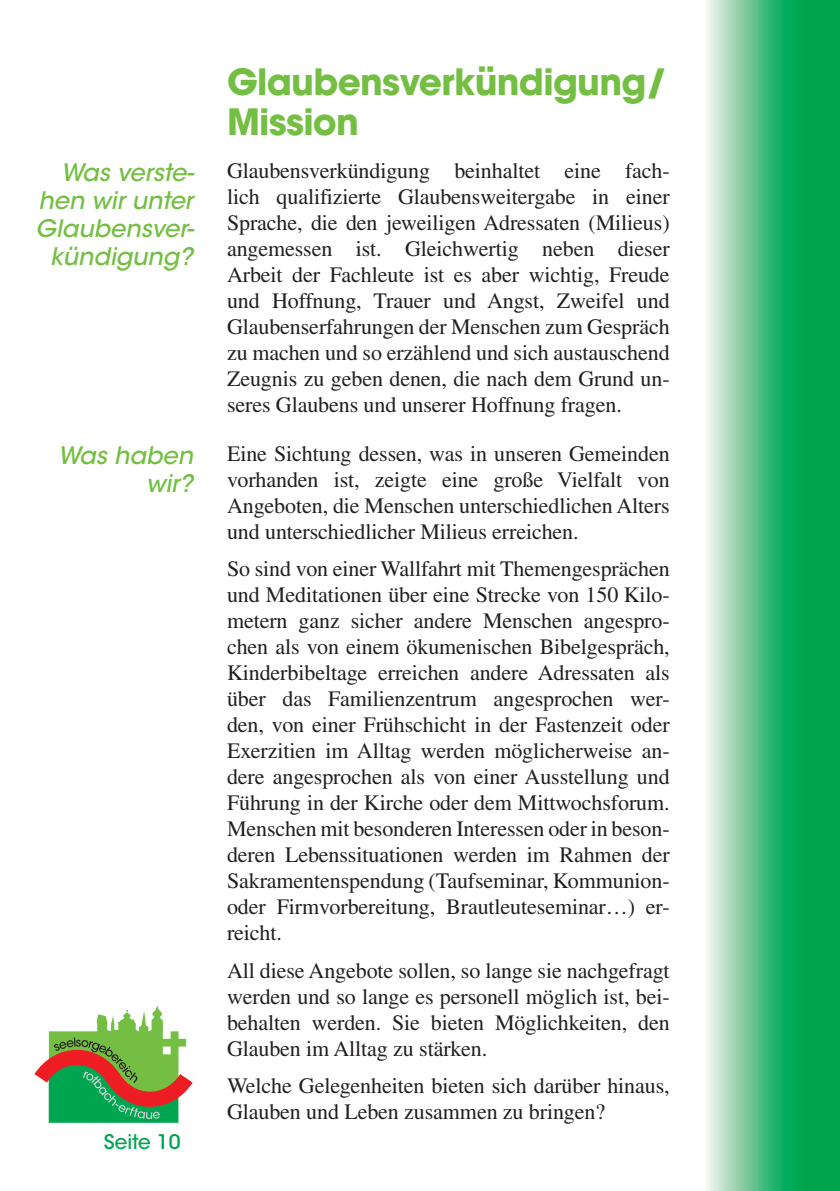
<style>
.page{position:relative;width:840px;height:1191px;background:#fff}
.page>*{position:absolute;margin:0;border:0;box-sizing:border-box;transform-origin:0 0}
.t1{font:700 36px/40px "ITC Avant Garde Std";letter-spacing:-.02em;color:#74bf43}
.t2{font:italic 500 24px/28px "ITC Avant Garde Std";color:#74bf43;text-align:right}
.t3{font:22px/26px "Times LT Std";letter-spacing:-.005em;color:#231f20;text-align:justify}
.t4{font:500 20px "ITC Avant Garde Std";color:#00a54f}
.t5{font:500 12.2px "ITC Avant Garde Std";color:#231f20}
</style>
<div class="page">
<svg style="left:34px;top:1005px;width:159px;height:118px"></svg>
<div style="left:795px;top:0;width:44px;height:1191px;background:#00a54f"></div>
<svg style="left:707px;top:0;width:88px;height:1191px;background:#6fc999"></svg>
<p class="t2" style="left:36px;top:159px;width:160px">Was verste&shy;hen wir unter<br>Glaubensver&shy;kündigung?</p>
<p class="t2" style="left:58px;top:441px;width:136px">Was haben wir?</p>
<p class="t4" style="left:104px;top:1129px;width:78px">Seite 10</p>
<h1 class="t1" style="left:227px;top:61px;width:441px">Glaubensverkündigung/<br>Mission</h1>
<p class="t3" style="left:227px;top:157px;width:444px">Glaubensverkündigung beinhaltet eine fach&shy;lich qualifizierte Glaubensweitergabe in einer Sprache, die den jeweiligen Adressaten (Milieus) angemessen ist. Gleichwertig neben dieser Arbeit der Fachleute ist es aber wichtig, Freude und Hoffnung, Trauer und Angst, Zweifel und Glaubenserfahrungen der Menschen zum Gespräch zu machen und so erzählend und sich austauschend Zeugnis zu geben denen, die nach dem Grund un&shy;seres Glaubens und unserer Hoffnung fragen.</p>
<p class="t3" style="left:227px;top:440px;width:444px">Eine Sichtung dessen, was in unseren Gemeinden vorhanden ist, zeigte eine große Vielfalt von Angeboten, die Menschen unterschiedlichen Alters und unterschiedlicher Milieus erreichen.</p>
<p class="t3" style="left:227px;top:555px;width:444px">So sind von einer Wallfahrt mit Themengesprächen und Meditationen über eine Strecke von 150 Kilo&shy;metern ganz sicher andere Menschen angespro&shy;chen als von einem ökumenischen Bibelgespräch, Kinderbibeltage erreichen andere Adressaten als über das Familienzentrum angesprochen wer&shy;den, von einer Frühschicht in der Fastenzeit oder Exerzitien im Alltag werden möglicherweise an&shy;dere angesprochen als von einer Ausstellung und Führung in der Kirche oder dem Mittwochsforum.<br>Menschen mit besonderen Interessen oder in beson&shy;deren Lebenssituationen werden im Rahmen der Sakramentenspendung (Taufseminar, Kommunion&shy;oder Firmvorbereitung, Brautleuteseminar…) er&shy;reicht.</p>
<p class="t3" style="left:227px;top:957px;width:444px">All diese Angebote sollen, so lange sie nachgefragt werden und so lange es personell möglich ist, bei&shy;behalten werden. Sie bieten Möglichkeiten, den Glauben im Alltag zu stärken.</p>
<p class="t3" style="left:227px;top:1072px;width:444px">Welche Gelegenheiten bieten sich darüber hinaus,<br>Glauben und Leben zusammen zu bringen?</p>
<p class="t5" style="left:312px;top:1034px;width:7px">s</p>
</div>
